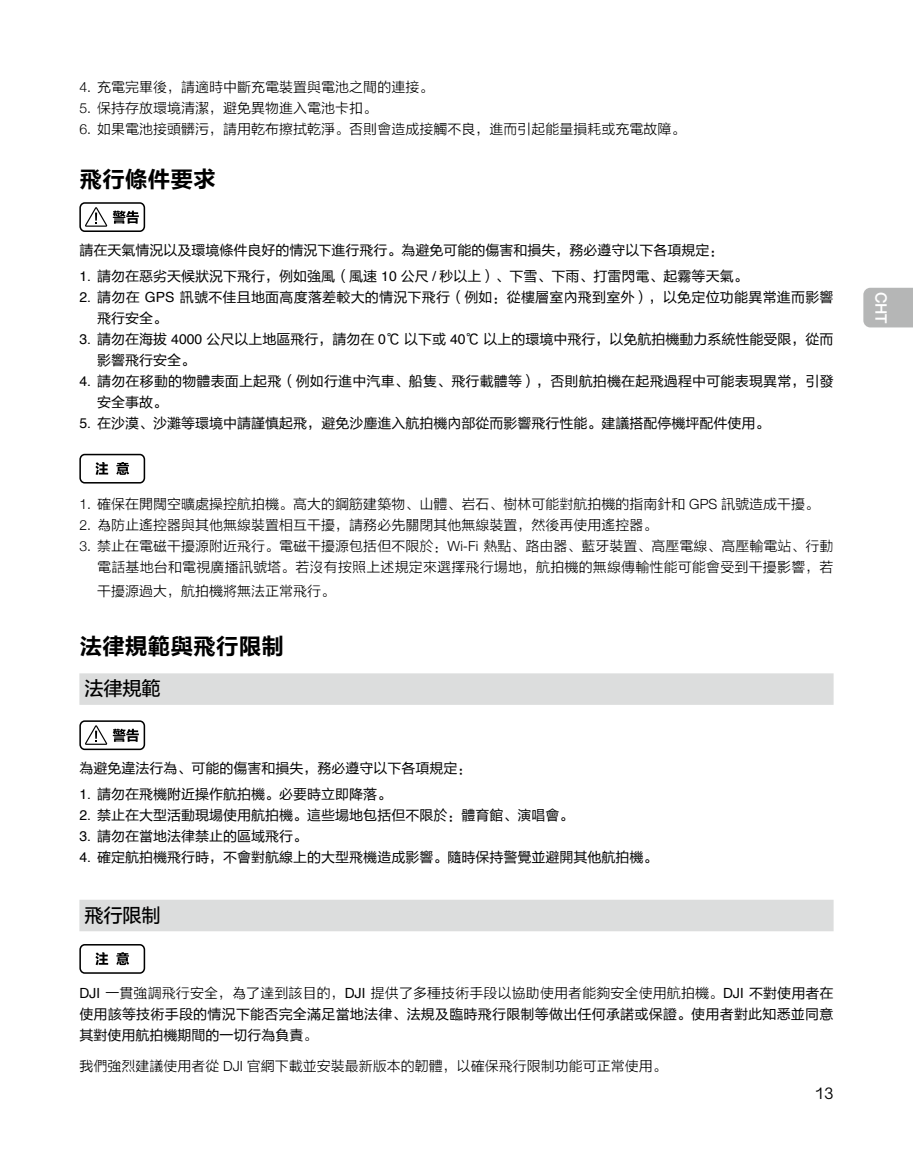
<style>
.page{position:relative;width:913px;height:1161px;background:#fff}
.page>*{position:absolute;margin:0;border:0;box-sizing:border-box;transform-origin:0 0}
.t1{font:22.75px "FZLTCHK GBK1 0";color:#000}
.t2{font:19.25px "FZLTZHUNHK GBK1 0";letter-spacing:-.01em;color:#000}
.t3{font:500 15.75px "Helvetica Neue";color:#fff}
.t4{font:14px/21px "FZLTHK GBK1 0";color:#000}
.t5{font:14px/21px "FZLTXHK";color:#000;text-align:right}
.t6{font:14px "Gujarati Sangam MN";color:#000}
.s1{font-family:"Helvetica Neue";font-weight:300}
.s2{font-family:"Helvetica"}
.s3{font-family:"Helvetica Neue"}
.s4{font-family:"FZLTHK GBK1 0"}
.s5{font-family:"FZLTXHK"}
</style>
<div class="page">
<div style="left:863px;top:288px;width:50px;height:39px;background:#b5b6b6"></div>
<div style="left:79px;top:673px;width:754px;height:32px;background:#dcdddd"></div>
<div style="left:79px;top:900px;width:754px;height:31px;background:#dcdddd"></div>
<div style="left:79px;top:202px;width:66px;height:30px;border:2px solid #000;border-radius:5px"></div>
<svg style="left:85px;top:207px;width:22px;height:20px"></svg>
<svg style="left:113px;top:211px;width:26px;height:13px"></svg>
<svg style="left:95px;top:462px;width:13px;height:13px"></svg>
<svg style="left:116px;top:462px;width:13px;height:13px"></svg>
<div style="left:79px;top:454px;width:66px;height:29px;border:2px solid #000;border-radius:5px"></div>
<div style="left:79px;top:720px;width:66px;height:30px;border:2px solid #000;border-radius:5px"></div>
<svg style="left:85px;top:725px;width:22px;height:20px"></svg>
<svg style="left:113px;top:729px;width:26px;height:13px"></svg>
<svg style="left:95px;top:952px;width:13px;height:13px"></svg>
<svg style="left:116px;top:952px;width:13px;height:13px"></svg>
<div style="left:79px;top:944px;width:66px;height:30px;border:2px solid #000;border-radius:5px"></div>
<p class="t5" style="left:79px;top:76px;width:355px"><span class="s1">4.</span> 充電完畢後，請適時中斷充電裝置與電池之間的連接。</p>
<p class="t5" style="left:79px;top:97px;width:299px"><span class="s1">5.</span> 保持存放環境清潔，避免異物進入電池卡扣。</p>
<p class="t5" style="left:79px;top:118px;width:607px"><span class="s1">6.</span> 如果電池接頭髒污，請用乾布擦拭乾淨。否則會造成接觸不良，進而引起能量損耗或充電故障。</p>
<h1 class="t1" style="left:79px;top:166px;width:138px">飛行條件要求</h1>
<p class="t4" style="left:79px;top:240px;width:645px">請在天氣情況以及環境條件良好的情況下進行飛行。為避免可能的傷害和損失，務必遵守以下各項規定：</p>
<p class="t4" style="left:79px;top:266px;width:670px"><span class="s2">1.</span> 請勿在惡劣天候狀況下飛行，例如強風（風速 <span class="s2">10</span> 公尺 <span class="s2">/</span> 秒以上）、下雪、下雨、打雷閃電、起霧等天氣。</p>
<p class="t4" style="left:97px;top:287px;width:738px;text-indent:-18px"><span class="s2">2.</span> 請勿在 <span class="s2">GPS</span> 訊號不佳且地面高度落差較大的情況下飛行（例如：從樓層室內飛到室外），以免定位功能異常進而影響飛行安全。</p>
<p class="t4" style="left:97px;top:329px;width:738px;text-indent:-18px"><span class="s2">3.</span> 請勿在海拔 <span class="s2">4000</span> 公尺以上地區飛行，請勿在 <span class="s2">0</span>℃ 以下或 <span class="s2">40</span>℃ 以上的環境中飛行，以免航拍機動力系統性能受限，從而影響飛行安全。</p>
<p class="t4" style="left:97px;top:371px;width:738px;text-indent:-18px"><span class="s2">4.</span> 請勿在移動的物體表面上起飛（例如行進中汽車、船隻、飛行載體等），否則航拍機在起飛過程中可能表現異常，引發安全事故。</p>
<p class="t4" style="left:79px;top:413px;width:691px"><span class="s2">5.</span> 在沙漠、沙灘等環境中請謹慎起飛，避免沙塵進入航拍機內部從而影響飛行性能。建議搭配停機坪配件使用。</p>
<p class="t5" style="left:79px;top:494px;width:741px"><span class="s1">1.</span> 確保在開闊空曠處操控航拍機。高大的鋼筋建築物、山體、岩石、樹林可能對航拍機的指南針和 <span class="s1">GPS</span> 訊號造成干擾。</p>
<p class="t5" style="left:79px;top:515px;width:579px"><span class="s1">2.</span> 為防止遙控器與其他無線裝置相互干擾，請務必先關閉其他無線裝置，然後再使用遙控器。</p>
<p class="t5" style="left:79px;top:536px;width:755px"><span class="s1">3.</span> 禁止在電磁干擾源附近飛行。電磁干擾源包括但不限於：<span class="s1">Wi-Fi</span> 熱點、路由器、藍牙裝置、高壓電線、高壓輸電站、行動電話基地台和電視廣播訊號塔。若沒有按照上述規定來選擇飛行場地，航拍機的無線傳輸性能可能會受到干擾影響，若</p>
<p class="t5" style="left:97px;top:581px;width:239px">干擾源過大，航拍機將無法正常飛行。</p>
<h1 class="t1" style="left:79px;top:633px;width:206px">法律規範與飛行限制</h1>
<h2 class="t2" style="left:84px;top:678px;width:78px">法律規範</h2>
<p class="t4" style="left:79px;top:758px;width:393px">為避免違法行為、可能的傷害和損失，務必遵守以下各項規定：</p>
<p class="t4" style="left:79px;top:784px;width:313px"><span class="s2">1.</span> 請勿在飛機附近操作航拍機。必要時立即降落。</p>
<p class="t4" style="left:79px;top:805px;width:495px"><span class="s2">2.</span> 禁止在大型活動現場使用航拍機。這些場地包括但不限於：體育館、演唱會。</p>
<p class="t4" style="left:79px;top:826px;width:229px"><span class="s2">3.</span> 請勿在當地法律禁止的區域飛行。</p>
<p class="t4" style="left:79px;top:847px;width:579px"><span class="s2">4.</span> 確定航拍機飛行時，不會對航線上的大型飛機造成影響。隨時保持警覺並避開其他航拍機。</p>
<h2 class="t2" style="left:84px;top:904px;width:78px">飛行限制</h2>
<p class="t5" style="left:79px;top:983px;width:756px"><span class="s3">DJI</span> 一貫強調飛行安全，為了達到該目的，<span class="s3">DJI</span> 提供了多種技術手段以協助使用者能夠安全使用航拍機。<span class="s3">DJI</span> <span class="s4">不對使用者在</span></p>
<p class="t4" style="left:79px;top:1004px;width:755px">使用該等技術手段的情況下能否完全滿足當地法律、法規及臨時飛行限制等做出任何承諾或保證。使用者對此知悉並同意其對使用航拍機期間的一切行為負責<span class="s5">。</span></p>
<p class="t5" style="left:79px;top:1056px;width:589px">我們強烈建議使用者從 <span class="s1">DJI</span> 官網下載並安裝最新版本的韌體，以確保飛行限制功能可正常使用。</p>
<p class="t6" style="left:814px;top:1085px;width:20px">13</p>
<p class="t3" style="left:894px;top:292px;width:33px;rotate:90deg">CHT</p>
</div>
